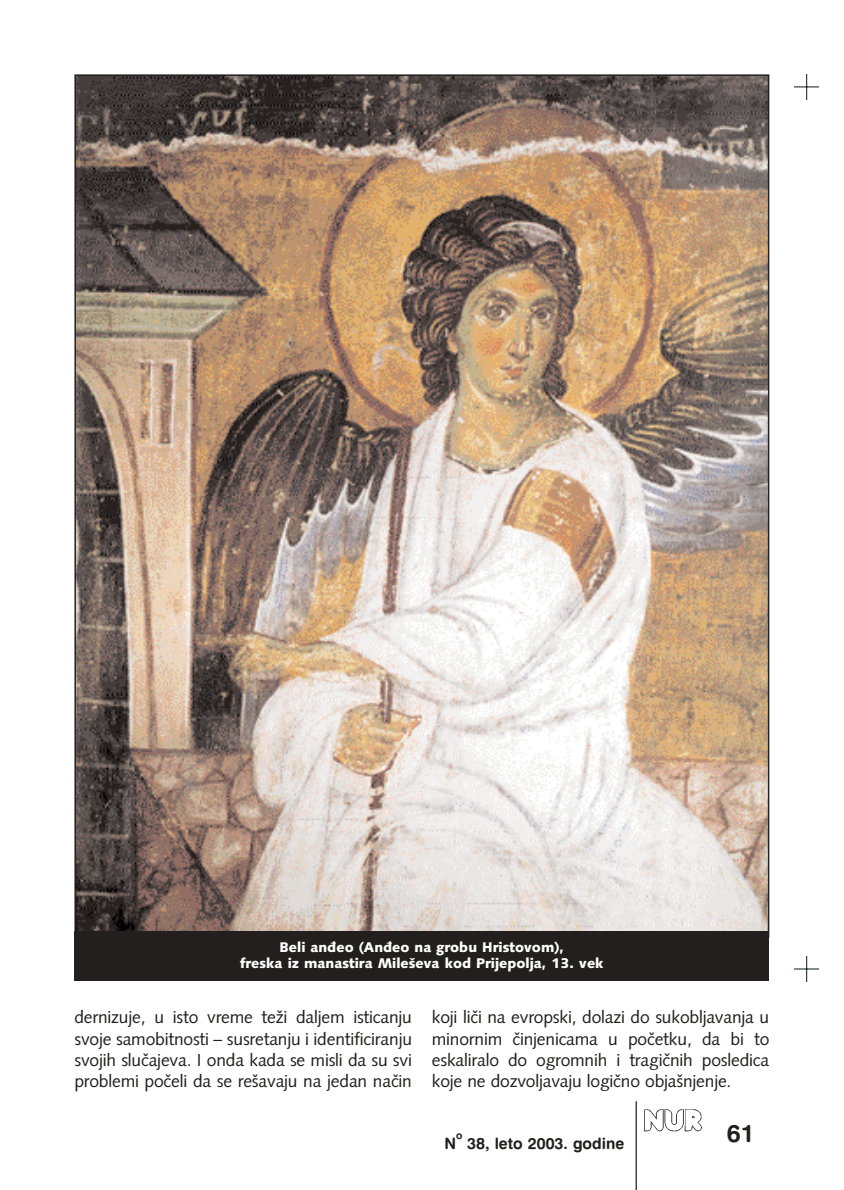
<style>
.page{position:relative;width:844px;height:1190px;background:#fff}
.page>*{position:absolute;margin:0;border:0;box-sizing:border-box;transform-origin:0 0}
.t1{font:24.5px "TT7 F07 O00";color:#231f1f}
.t2{font:17.5px/21.2px "TT7 F0 BO00";letter-spacing:-.01em;color:#231f1f;text-align:justify}
.t3{font:15.75px "TT7 F07 O00";color:#231f1f}
.t4{font:14px/16.8px "TT7 F00 O00";color:#fff;text-align:center}
.t5{font:10.33px "TT7 F07 O00";color:#231f1f}
</style>
<div class="page">
<img style="left:644px;top:1109px;width:58px;height:23px">
<hr style="left:635px;top:1101px;width:1px;height:89px;background:#231f1f">
<img style="left:76px;top:76px;width:691px;height:856px">
<div style="left:74px;top:932px;width:695px;height:49px;background:#231f1f"></div>
<svg style="left:794px;top:74px;width:25px;height:25px"></svg>
<svg style="left:794px;top:956px;width:25px;height:25px"></svg>
<p class="t4" style="left:240px;top:940px;width:365px">Beli an|eo (An|eo na grobu Hristovom),<br>freska iz manastira Mile{eva kod Prijepolja, 13. vek</p>
<p class="t2" style="left:74px;top:1008px;width:339px">dernizuje, u isto vreme te`i daljem isticanju svoje samobitnosti – susretanju i identificiranju svojih slu~ajeva. I onda kada se misli da su svi problemi po~eli da se re{avaju na jedan na~in</p>
<p class="t2" style="left:432px;top:1008px;width:339px">koji li~i na evropski, dolazi do sukobljavanja u minornim ~injenicama u po~etku, da bi to eskaliralo do ogromnih i tragi~nih posledica koje ne dozvoljavaju logi~no obja{njenje.</p>
<p class="t5" style="left:456px;top:1132px;width:8px">o</p>
<p class="t3" style="left:444px;top:1137px;width:13px">N</p>
<p class="t3" style="left:467px;top:1137px;width:159px">38, leto 2003. godine</p>
<h1 class="t1" style="left:727px;top:1125px;width:29px">61</h1>
</div>
